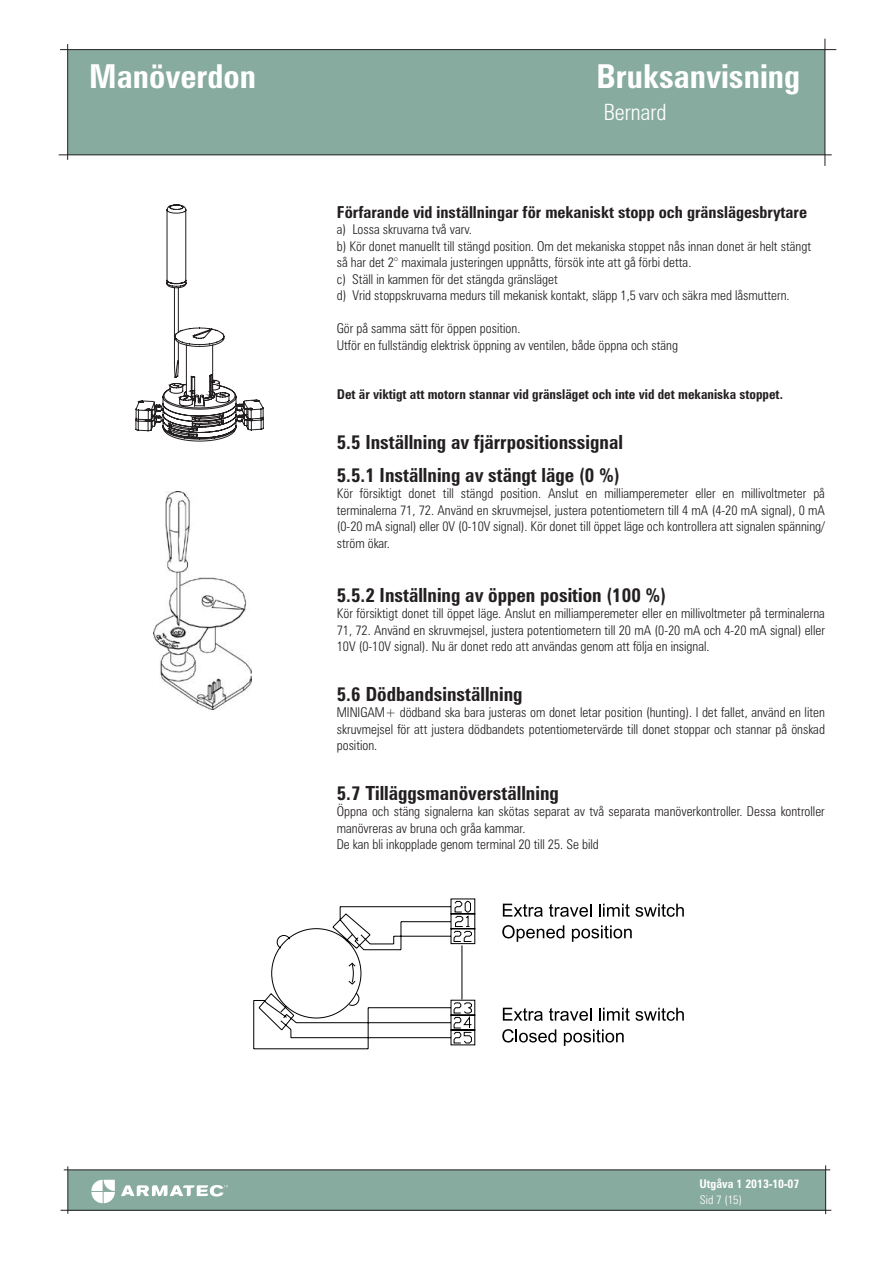
<style>
.page{position:relative;width:893px;height:1263px;background:#fff}
.page>*{position:absolute;margin:0;border:0;box-sizing:border-box;transform-origin:0 0}
.t1{font:700 condensed 33px "Zurich BT";color:#fff}
.t2{font:300 condensed 22.5px "Zurich BT";color:#fff}
.t3{font:700 condensed 19.5px "Zurich BT";color:#231f20}
.t4{font:700 condensed 16.5px "Zurich BT";color:#231f20}
.t5{font:300 condensed 13.5px/16.5px "Zurich BT";color:#231f20;text-align:justify}
.t6{font:700 condensed 13.5px "Zurich BT";color:#231f20}
.t7{font:700 condensed 12px "Zurich BT";color:#fff}
.t8{font:300 condensed 12px "Zurich BT";color:#fff}
</style>
<div class="page">
<div style="left:68px;top:50px;width:757px;height:105px;background:#87ab9f"></div>
<hr style="left:60px;top:49px;width:776px;height:1px;background:#231f20">
<hr style="left:59px;top:154px;width:773px;height:1px;background:#231f20">
<hr style="left:67px;top:44px;width:1px;height:116px;background:#231f20">
<hr style="left:825px;top:39px;width:1px;height:127px;background:#231f20">
<div style="left:68px;top:1170px;width:758px;height:40px;background:#87ab9f"></div>
<hr style="left:64px;top:1169px;width:766px;height:1px;background:#231f20">
<hr style="left:61px;top:1210px;width:770px;height:1px;background:#231f20">
<hr style="left:825px;top:1165px;width:1px;height:49px;background:#231f20">
<hr style="left:67px;top:1166px;width:1px;height:48px;background:#231f20">
<svg style="left:121px;top:1185px;width:107px;height:11px"></svg>
<svg style="left:91px;top:1180px;width:24px;height:23px"></svg>
<svg style="left:135px;top:204px;width:129px;height:238px"></svg>
<img style="left:153px;top:492px;width:99px;height:217px">
<svg style="left:253px;top:898px;width:222px;height:151px"></svg>
<hr style="left:462px;top:945px;width:1px;height:54px;background:#000">
<svg style="left:503px;top:904px;width:40px;height:13px"></svg>
<svg style="left:549px;top:904px;width:42px;height:13px"></svg>
<svg style="left:599px;top:904px;width:85px;height:13px"></svg>
<svg style="left:502px;top:925px;width:62px;height:17px"></svg>
<svg style="left:572px;top:925px;width:60px;height:17px"></svg>
<svg style="left:503px;top:1008px;width:40px;height:13px"></svg>
<svg style="left:549px;top:1008px;width:42px;height:13px"></svg>
<svg style="left:599px;top:1008px;width:85px;height:13px"></svg>
<svg style="left:502px;top:1029px;width:54px;height:13px"></svg>
<svg style="left:564px;top:1029px;width:60px;height:17px"></svg>
<p class="t1" style="left:89px;top:56px;width:168px">Manöverdon</p>
<p class="t1" style="left:596px;top:56px;width:205px">Bruksanvisning</p>
<p class="t2" style="left:604px;top:99px;width:64px">Bernard</p>
<p class="t4" style="left:337px;top:202px;width:472px">Förfarande vid inställningar för mekaniskt stopp och gränslägesbrytare</p>
<p class="t5" style="left:337px;top:221px;width:137px">a) Lossa skruvarna två varv.</p>
<p class="t5" style="left:337px;top:237px;width:476px">b) Kör donet manuellt till stängd position. Om det mekaniska stoppet nås innan donet är helt stängt så har det 2° maximala justeringen uppnåtts, försök inte att gå förbi detta.</p>
<p class="t5" style="left:337px;top:270px;width:223px">c) Ställ in kammen för det stängda gränsläget</p>
<p class="t5" style="left:337px;top:287px;width:454px">d) Vrid stoppskruvarna medurs till mekanisk kontakt, släpp 1,5 varv och säkra med låsmuttern.</p>
<p class="t5" style="left:337px;top:320px;width:185px">Gör på samma sätt för öppen position.</p>
<p class="t5" style="left:337px;top:336px;width:343px">Utför en fullständig elektrisk öppning av ventilen, både öppna och stäng</p>
<p class="t6" style="left:337px;top:386px;width:448px">Det är viktigt att motorn stannar vid gränsläget och inte vid det mekaniska stoppet.</p>
<p class="t3" style="left:337px;top:430px;width:288px">5.5 Inställning av fjärrpositionssignal</p>
<p class="t3" style="left:337px;top:463px;width:285px">5.5.1 Inställning av stängt läge (0 %)</p>
<p class="t5" style="left:337px;top:485px;width:490px">Kör försiktigt donet till stängd position. Anslut en milliamperemeter eller en millivoltmeter på terminalerna 71, 72. Använd en skruvmejsel, justera potentiometern till 4 mA (4-20 mA signal), 0 mA (0-20 mA signal) eller 0V (0-10V signal). Kör donet till öppet läge och kontrollera att signalen spänning/ ström ökar.</p>
<p class="t3" style="left:337px;top:583px;width:331px">5.5.2 Inställning av öppen position (100 %)</p>
<p class="t5" style="left:337px;top:605px;width:490px">Kör försiktigt donet till öppet läge. Anslut en milliamperemeter eller en millivoltmeter på terminalerna 71, 72. Använd en skruvmejsel, justera potentiometern till 20 mA (0-20 mA och 4-20 mA signal) eller 10V (0-10V signal). Nu är donet redo att användas genom att följa en insignal.</p>
<p class="t3" style="left:337px;top:682px;width:187px">5.6 Dödbandsinställning</p>
<p class="t5" style="left:337px;top:704px;width:490px">MINIGAM+ dödband ska bara justeras om donet letar position (hunting). I det fallet, använd en liten skruvmejsel för att justera dödbandets potentiometervärde till donet stoppar och stannar på önskad position.</p>
<p class="t3" style="left:337px;top:781px;width:224px">5.7 Tilläggsmanöverställning</p>
<p class="t5" style="left:337px;top:803px;width:490px">Öppna och stäng signalerna kan skötas separat av två separata manöverkontroller. Dessa kontroller manövreras av bruna och gråa kammar.</p>
<p class="t5" style="left:337px;top:836px;width:264px">De kan bli inkopplade genom terminal 20 till 25. Se bild</p>
<p class="t7" style="left:699px;top:1176px;width:101px">Utgåva 1 2013-10-07</p>
<p class="t8" style="left:700px;top:1192px;width:44px">Sid 7 (15)</p>
</div>
